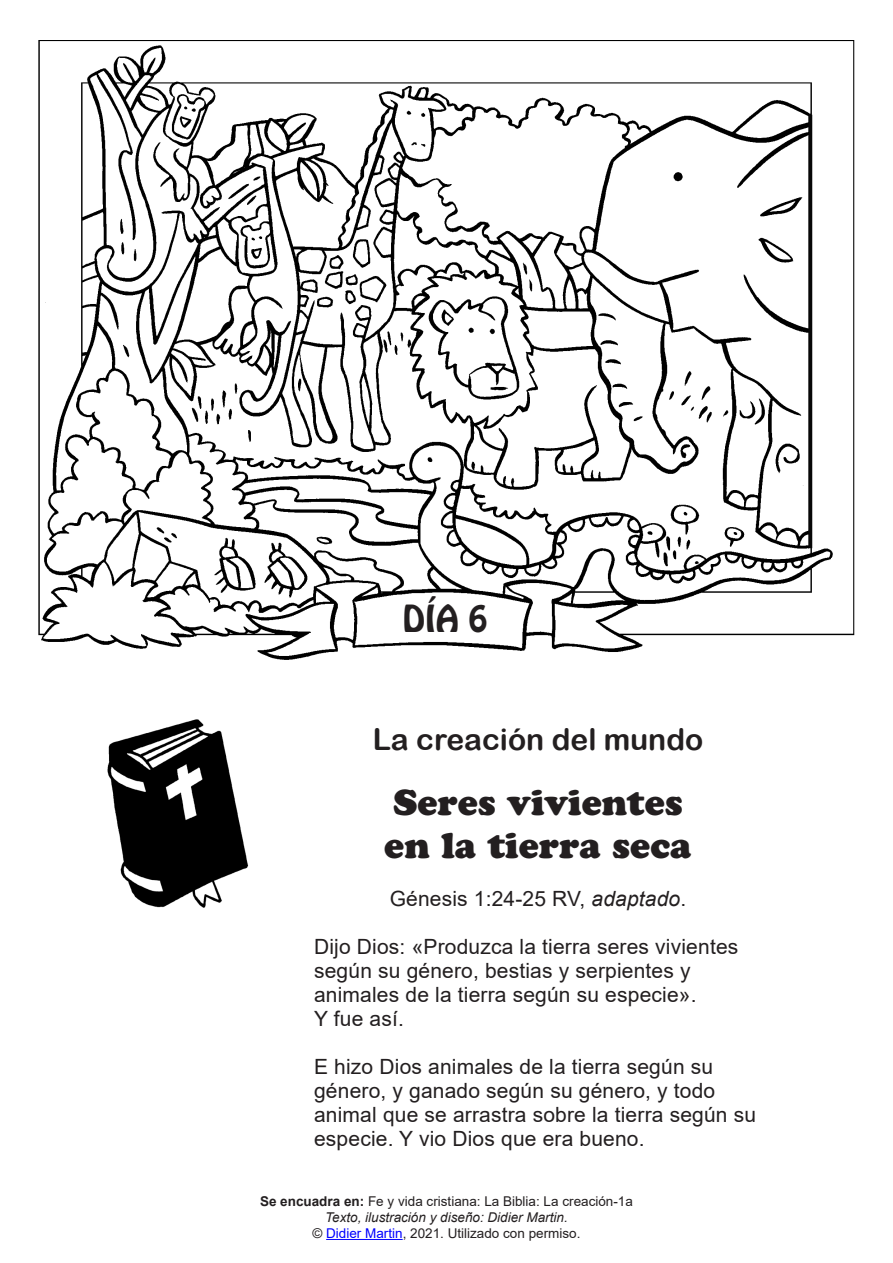
<style>
.page{position:relative;width:893px;height:1263px;background:#fff}
.page>*{position:absolute;margin:0;border:0;box-sizing:border-box;transform-origin:0 0}
.t1{font:36px/43.2px "Cooper Black Std";color:#231f20}
.label{font:33px "Hobo Std";color:#231f20}
.t2{font:30px "Arial Rounded MT Bold";color:#231f20}
.t3{font:21px/24px "Arial";letter-spacing:.01em;color:#231f20}
.No_Spacing{font:italic 13.5px/16.2px "Arial";color:#231f20;text-align:center}
.No_Spacing-2{font:13.5px "Arial";color:#231f20}
.s1{font-style:italic}
.s2{font-weight:700}
.s3{font-style:normal}
.s4{font-style:normal;color:#00f}
</style>
<div class="page">
<img style="left:38px;top:40px;width:817px;height:619px">
<img style="left:107px;top:719px;width:142px;height:189px">
<hr style="left:326px;top:1239px;width:77px;height:1px;background:#00f">
<p class="label" style="left:403px;top:595px;width:86px">DÍA 6</p>
<p class="t2" style="left:373px;top:722px;width:332px">La creación del mundo</p>
<p class="t1" style="left:384px;top:781px;width:309px">Seres vivientes en la tierra seca</p>
<p class="t3" style="left:390px;top:887px;width:298px">Génesis 1:24-25 RV, <span class="s1">adaptado</span>.</p>
<p class="t3" style="left:314px;top:935px;width:426px">Dijo Dios: «Produzca la tierra seres vivientes según su género, bestias y serpientes y animales de la tierra según su especie».<br>Y fue así.</p>
<p class="t3" style="left:314px;top:1055px;width:443px">E hizo Dios animales de la tierra según su género, y ganado según su género, y todo animal que se arrastra sobre la tierra según su especie. Y vio Dios que era bueno.</p>
<p class="No_Spacing-2" style="left:260px;top:1191px;width:374px"><span class="s2">Se encuadra en:</span> Fe y vida cristiana: La Biblia: La creación-1a</p>
<p class="No_Spacing" style="left:312px;top:1209px;width:270px">Texto, ilustración y diseño: Didier Martin.<br><span class="s3">©</span> <span class="s4">Didier Martin</span><span class="s3">, 2021. Utilizado con permiso.</span></p>
</div>
